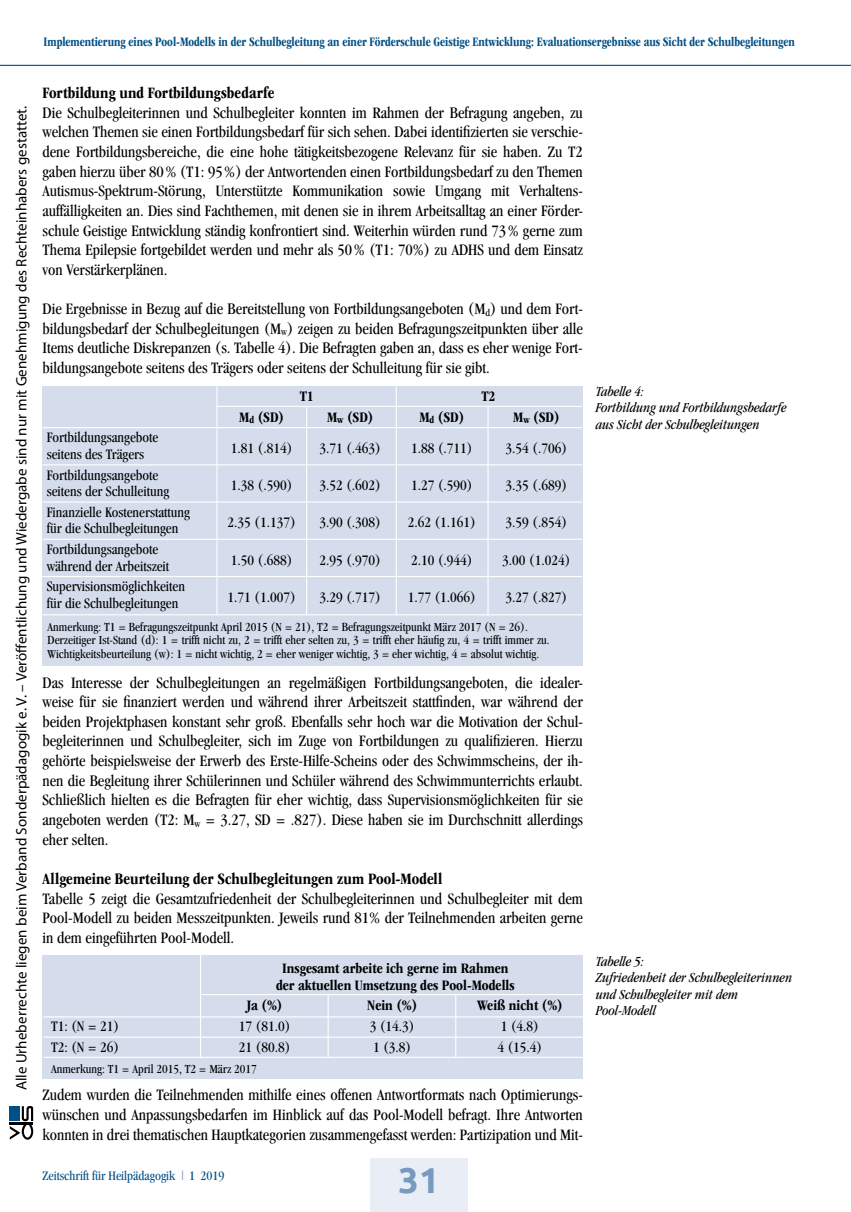
<style>
.page{position:relative;width:851px;height:1212px;background:#fff}
.page>*{position:absolute;margin:0;border:0;box-sizing:border-box;transform-origin:0 0}
.t1{font:700 36px "Ubuntu";color:#799ac0}
.t2{font:condensed 16.5px/19.6px "Garamond";color:#000;text-align:justify}
.t3{font:700 condensed 16.5px "ITC Garamond Std";color:#000}
.t4{font:condensed 15px/16.5px "Garamond";color:#000}
.t5{font:15px "Myriad Pro";letter-spacing:.005em;color:#000}
.t6{font:700 condensed 15px/16.5px "ITC Garamond Std";color:#000;text-align:center}
.t7{font:italic condensed 14.25px/16.5px "Garamond";color:#000}
.t8{font:700 condensed 13.5px "ITC Garamond Std";letter-spacing:-.005em;color:#005086;scale:.93 1}
.t9{font:condensed 13.5px "Garamond";color:#005086}
.t10{font:condensed 12.75px/13.5px "Garamond";color:#000}
.s1{color:#799ac0}
</style>
<div class="page">
<svg style="left:10px;top:1106px;width:23px;height:34px"></svg>
<div style="left:370px;top:1158px;width:98px;height:54px;background:#e9edf5"></div>
<hr style="left:0;top:65px;width:850px;height:1px;background:#005086">
<div style="left:43px;top:386px;width:540px;height:279px;background:#d5ddec"></div>
<hr style="left:43px;top:427px;width:539px;height:1px;background:#fff">
<hr style="left:216px;top:406px;width:366px;height:1px;background:#fff">
<hr style="left:43px;top:464px;width:539px;height:1px;background:#fff">
<hr style="left:43px;top:501px;width:539px;height:2px;background:#fff">
<hr style="left:43px;top:539px;width:539px;height:1px;background:#fff">
<hr style="left:43px;top:576px;width:539px;height:1px;background:#fff">
<hr style="left:43px;top:614px;width:539px;height:1px;background:#fff">
<hr style="left:216px;top:386px;width:1px;height:229px;background:#fff">
<hr style="left:395px;top:386px;width:2px;height:229px;background:#fff">
<hr style="left:306px;top:407px;width:1px;height:208px;background:#fff">
<hr style="left:487px;top:407px;width:1px;height:208px;background:#fff">
<div style="left:43px;top:955px;width:540px;height:123px;background:#d5ddec"></div>
<hr style="left:200px;top:994px;width:383px;height:1px;background:#fff">
<hr style="left:43px;top:1016px;width:540px;height:1px;background:#fff">
<hr style="left:43px;top:1036px;width:540px;height:2px;background:#fff">
<hr style="left:43px;top:1057px;width:540px;height:1px;background:#fff">
<hr style="left:200px;top:955px;width:1px;height:103px;background:#fff">
<hr style="left:327px;top:994px;width:1px;height:64px;background:#fff">
<hr style="left:455px;top:994px;width:1px;height:64px;background:#fff">
<p class="t8" style="left:44px;top:34px;width:809px">Implementierung eines Pool-Modells in der Schulbegleitung an einer Förderschule Geistige Entwicklung: Evaluationsergebnisse aus Sicht der Schulbegleitungen</p>
<p class="t5" style="left:12px;top:1090px;width:986px;rotate:-90deg">Alle Urheberrechte liegen beim Verband Sonderpädagogik e. V. – Veröffentlichung und Wiedergabe sind nur mit Genehmigung des Rechteinhabers gestattet.</p>
<p class="t3" style="left:43px;top:83px;width:233px">Fortbildung und Fortbildungsbedarfe</p>
<p class="t2" style="left:43px;top:102px;width:542px">Die Schulbegleiterinnen und Schulbegleiter konnten im Rahmen der Befragung angeben, zu welchen Themen sie einen Fortbildungsbedarf für sich sehen. Dabei identifizierten sie verschie&shy;dene Fortbildungsbereiche, die eine hohe tätigkeitsbezogene Relevanz für sie haben. Zu T2 gaben hierzu über 80% (T1: 95%) der Antwortenden einen Fortbildungsbedarf zu den Themen Autismus-Spektrum-Störung, Unterstützte Kommunikation sowie Umgang mit Verhaltens&shy;auffälligkeiten an. Dies sind Fachthemen, mit denen sie in ihrem Arbeitsalltag an einer Förder&shy;schule Geistige Entwicklung ständig konfrontiert sind. Weiterhin würden rund 73% gerne zum Thema Epilepsie fortgebildet werden und mehr als 50% (T1: 70%) zu ADHS und dem Einsatz von Verstärkerplänen.</p>
<p class="t2" style="left:43px;top:299px;width:542px">Die Ergebnisse in Bezug auf die Bereitstellung von Fortbildungsangeboten (M<sub>d</sub>) und dem Fort&shy;bildungsbedarf der Schulbegleitungen (M<sub>w</sub>) zeigen zu beiden Befragungszeitpunkten über alle Items deutliche Diskrepanzen (s. Tabelle 4). Die Befragten gaben an, dass es eher wenige Fort&shy;bildungsangebote seitens des Trägers oder seitens der Schulleitung für sie gibt.</p>
<p class="t6" style="left:299px;top:388px;width:16px">T1</p>
<p class="t6" style="left:481px;top:388px;width:16px">T2</p>
<p class="t6" style="left:239px;top:409px;width:46px">M<sub>d</sub> (SD)</p>
<p class="t6" style="left:327px;top:409px;width:48px">M<sub>w</sub> (SD)</p>
<p class="t6" style="left:419px;top:409px;width:46px">M<sub>d</sub> (SD)</p>
<p class="t6" style="left:513px;top:409px;width:48px">M<sub>w</sub> (SD)</p>
<p class="t4" style="left:47px;top:429px;width:113px">Fortbildungsangebote seitens des Trägers</p>
<p class="t4" style="left:231px;top:440px;width:63px">1.81 (.814)</p>
<p class="t4" style="left:319px;top:440px;width:63px">3.71 (.463)</p>
<p class="t4" style="left:411px;top:440px;width:63px">1.88 (.711)</p>
<p class="t4" style="left:505px;top:440px;width:63px">3.54 (.706)</p>
<p class="t4" style="left:47px;top:466px;width:124px">Fortbildungsangebote seitens der Schulleitung</p>
<p class="t4" style="left:231px;top:477px;width:63px">1.38 (.590)</p>
<p class="t4" style="left:319px;top:477px;width:63px">3.52 (.602)</p>
<p class="t4" style="left:411px;top:477px;width:63px">1.27 (.590)</p>
<p class="t4" style="left:505px;top:477px;width:63px">3.35 (.689)</p>
<p class="t4" style="left:47px;top:504px;width:145px">Finanzielle Kostenerstattung für die Schulbegleitungen</p>
<p class="t4" style="left:227px;top:514px;width:70px">2.35 (1.137)</p>
<p class="t4" style="left:319px;top:514px;width:63px">3.90 (.308)</p>
<p class="t4" style="left:407px;top:514px;width:70px">2.62 (1.161)</p>
<p class="t4" style="left:505px;top:514px;width:63px">3.59 (.854)</p>
<p class="t4" style="left:47px;top:541px;width:124px">Fortbildungsangebote während der Arbeitszeit</p>
<p class="t4" style="left:231px;top:551px;width:63px">1.50 (.688)</p>
<p class="t4" style="left:319px;top:551px;width:63px">2.95 (.970)</p>
<p class="t4" style="left:411px;top:551px;width:63px">2.10 (.944)</p>
<p class="t4" style="left:502px;top:551px;width:70px">3.00 (1.024)</p>
<p class="t4" style="left:47px;top:578px;width:140px">Supervisionsmöglichkeiten für die Schulbegleitungen</p>
<p class="t4" style="left:227px;top:589px;width:70px">1.71 (1.007)</p>
<p class="t4" style="left:319px;top:589px;width:63px">3.29 (.717)</p>
<p class="t4" style="left:407px;top:589px;width:70px">1.77 (1.066)</p>
<p class="t4" style="left:505px;top:589px;width:63px">3.27 (.827)</p>
<p class="t10" style="left:48px;top:620px;width:503px">Anmerkung: T1 = Befragungszeitpunkt April 2015 (N = 21), T2 = Befragungszeitpunkt März 2017 (N = 26).<br>Derzeitiger Ist-Stand (d): 1 = trifft nicht zu, 2 = trifft eher selten zu, 3 = trifft eher häufig zu, 4 = trifft immer zu.<br>Wichtigkeitsbeurteilung (w): 1 = nicht wichtig, 2 = eher weniger wichtig, 3 = eher wichtig, 4 = absolut wichtig.</p>
<p class="t2" style="left:43px;top:672px;width:542px">Das Interesse der Schulbegleitungen an regelmäßigen Fortbildungsangeboten, die idealer&shy;weise für sie finanziert werden und während ihrer Arbeitszeit stattfinden, war während der beiden Projektphasen konstant sehr groß. Ebenfalls sehr hoch war die Motivation der Schul&shy;begleiterinnen und Schulbegleiter, sich im Zuge von Fortbildungen zu qualifizieren. Hierzu gehörte beispielsweise der Erwerb des Erste-Hilfe-Scheins oder des Schwimmscheins, der ih&shy;nen die Begleitung ihrer Schülerinnen und Schüler während des Schwimmunterrichts erlaubt.<br>Schließlich hielten es die Befragten für eher wichtig, dass Supervisionsmöglichkeiten für sie angeboten werden (T2: M<sub>w</sub> = 3.27, SD = .827). Diese haben sie im Durchschnitt allerdings eher selten.</p>
<p class="t3" style="left:43px;top:869px;width:401px">Allgemeine Beurteilung der Schulbegleitungen zum Pool-Modell</p>
<p class="t2" style="left:43px;top:888px;width:542px">Tabelle 5 zeigt die Gesamtzufriedenheit der Schulbegleiterinnen und Schulbegleiter mit dem Pool-Modell zu beiden Messzeitpunkten. Jeweils rund 81% der Teilnehmenden arbeiten gerne in dem eingeführten Pool-Modell.</p>
<p class="t6" style="left:276px;top:960px;width:240px">Insgesamt arbeite ich gerne im Rahmen der aktuellen Umsetzung des Pool-Modells</p>
<p class="t6" style="left:247px;top:997px;width:37px">Ja (%)</p>
<p class="t6" style="left:367px;top:997px;width:51px">Nein (%)</p>
<p class="t6" style="left:477px;top:997px;width:87px">Weiß nicht (%)</p>
<p class="t4" style="left:51px;top:1018px;width:70px">T1: (N = 21)</p>
<p class="t4" style="left:239px;top:1018px;width:53px">17 (81.0)</p>
<p class="t4" style="left:370px;top:1018px;width:46px">3 (14.3)</p>
<p class="t4" style="left:500px;top:1018px;width:40px">1 (4.8)</p>
<p class="t4" style="left:51px;top:1039px;width:70px">T2: (N = 26)</p>
<p class="t4" style="left:239px;top:1039px;width:53px">21 (80.8)</p>
<p class="t4" style="left:373px;top:1039px;width:40px">1 (3.8)</p>
<p class="t4" style="left:497px;top:1039px;width:46px">4 (15.4)</p>
<p class="t10" style="left:51px;top:1062px;width:207px">Anmerkung: T1 = April 2015, T2 = März 2017</p>
<p class="t2" style="left:43px;top:1085px;width:542px">Zudem wurden die Teilnehmenden mithilfe eines offenen Antwortformats nach Optimierungs&shy;wünschen und Anpassungsbedarfen im Hinblick auf das Pool-Modell befragt. Ihre Antworten konnten in drei thematischen Hauptkategorien zusammengefasst werden: Partizipation und Mit-</p>
<p class="t9" style="left:43px;top:1168px;width:183px">Zeitschrift für Heilpädagogik <span class="s1">|</span> 1 2019</p>
<h1 class="t1" style="left:398px;top:1158px;width:42px">31<sup>31</sup></h1>
<p class="t7" style="left:595px;top:383px;width:192px">Tabelle 4:<br>Fortbildung und Fortbildungsbedarfe aus Sicht der Schulbegleitungen</p>
<p class="t7" style="left:595px;top:953px;width:198px">Tabelle 5:<br>Zufriedenheit der Schulbegleiterinnen und Schulbegleiter mit dem<br>Pool-Modell</p>
</div>
